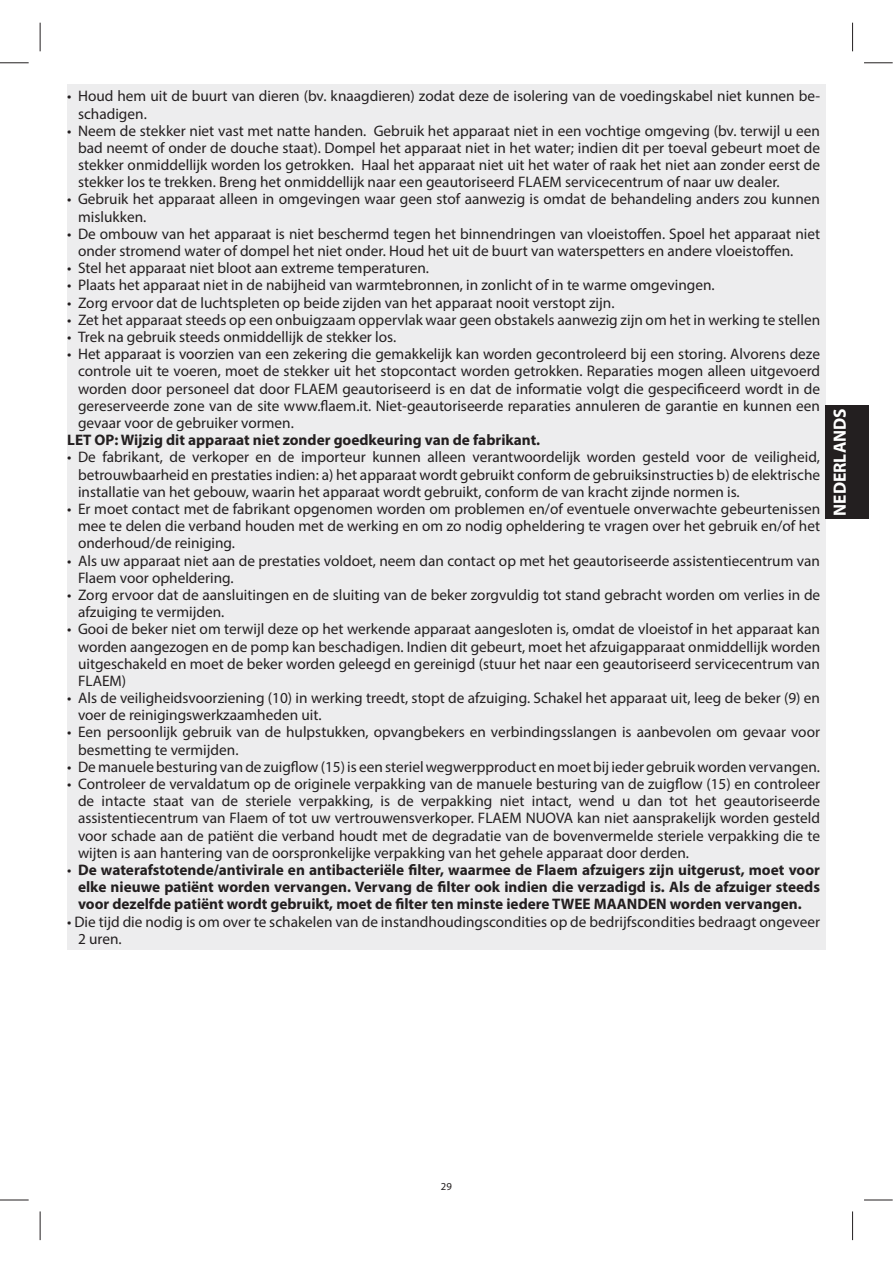
<style>
.page{position:relative;width:893px;height:1263px;background:#fff}
.page>*{position:absolute;margin:0;border:0;box-sizing:border-box;transform-origin:0 0}
.t1{font:700 17.85px "Myriad Pro";color:#fff}
.t2{font:15.3px/17.2px "Myriad Pro";color:#231f20}
.t3{font:700 15.3px/17.2px "Myriad Pro";color:#231f20;text-align:justify}
.t4{font:10.65px "Myriad Pro";color:#231f20}
.s1{font-weight:400}
</style>
<div class="page">
<div style="left:67px;top:84px;width:758px;height:38px;background:#ededee"></div>
<div style="left:67px;top:119px;width:758px;height:72px;background:#ededee"></div>
<div style="left:67px;top:188px;width:758px;height:38px;background:#ededee"></div>
<div style="left:67px;top:222px;width:758px;height:38px;background:#ededee"></div>
<div style="left:67px;top:256px;width:758px;height:21px;background:#ededee"></div>
<div style="left:67px;top:274px;width:758px;height:20px;background:#ededee"></div>
<div style="left:67px;top:291px;width:758px;height:20px;background:#ededee"></div>
<div style="left:67px;top:308px;width:758px;height:21px;background:#ededee"></div>
<div style="left:67px;top:328px;width:758px;height:21px;background:#ededee"></div>
<div style="left:67px;top:345px;width:758px;height:90px;background:#ededee"></div>
<div style="left:67px;top:431px;width:758px;height:21px;background:#ededee"></div>
<div style="left:67px;top:448px;width:758px;height:55px;background:#ededee"></div>
<div style="left:67px;top:500px;width:758px;height:55px;background:#ededee"></div>
<div style="left:67px;top:551px;width:758px;height:38px;background:#ededee"></div>
<div style="left:67px;top:586px;width:758px;height:38px;background:#ededee"></div>
<div style="left:67px;top:620px;width:758px;height:72px;background:#ededee"></div>
<div style="left:67px;top:689px;width:758px;height:38px;background:#ededee"></div>
<div style="left:67px;top:723px;width:758px;height:38px;background:#ededee"></div>
<div style="left:67px;top:758px;width:758px;height:20px;background:#ededee"></div>
<div style="left:67px;top:775px;width:758px;height:89px;background:#ededee"></div>
<div style="left:67px;top:861px;width:758px;height:55px;background:#ededee"></div>
<div style="left:67px;top:912px;width:758px;height:38px;background:#ededee"></div>
<div style="left:825px;top:406px;width:44px;height:113px;background:#231f20"></div>
<svg style="left:0;top:63px;width:29px;height:1px"></svg>
<svg style="left:864px;top:63px;width:29px;height:1px"></svg>
<svg style="left:0;top:1200px;width:29px;height:1px"></svg>
<svg style="left:864px;top:1200px;width:29px;height:1px"></svg>
<svg style="left:40px;top:23px;width:1px;height:28px"></svg>
<svg style="left:40px;top:1211px;width:1px;height:29px"></svg>
<svg style="left:852px;top:23px;width:1px;height:28px"></svg>
<svg style="left:852px;top:1211px;width:1px;height:29px"></svg>
<p class="t2" style="left:78px;top:89px;width:743px;text-indent:-11px">• Houd hem uit de buurt van dieren (bv. knaagdieren) zodat deze de isolering van de voedingskabel niet kunnen be&shy;schadigen.</p>
<p class="t2" style="left:78px;top:123px;width:743px;text-align:justify;text-indent:-11px">• Neem de stekker niet vast met natte handen. Gebruik het apparaat niet in een vochtige omgeving (bv. terwijl u een bad neemt of onder de douche staat). Dompel het apparaat niet in het water; indien dit per toeval gebeurt moet de stekker onmiddellijk worden los getrokken. Haal het apparaat niet uit het water of raak het niet aan zonder eerst de stekker los te trekken. Breng het onmiddellijk naar een geautoriseerd FLAEM servicecentrum of naar uw dealer.</p>
<p class="t2" style="left:78px;top:192px;width:743px;text-indent:-11px">• Gebruik het apparaat alleen in omgevingen waar geen stof aanwezig is omdat de behandeling anders zou kunnen mislukken.</p>
<p class="t2" style="left:78px;top:226px;width:743px;text-indent:-11px">• De ombouw van het apparaat is niet beschermd tegen het binnendringen van vloeistoffen. Spoel het apparaat niet onder stromend water of dompel het niet onder. Houd het uit de buurt van waterspetters en andere vloeistoffen.</p>
<p class="t2" style="left:67px;top:261px;width:363px">• Stel het apparaat niet bloot aan extreme temperaturen.</p>
<p class="t2" style="left:67px;top:278px;width:649px">• Plaats het apparaat niet in de nabijheid van warmtebronnen, in zonlicht of in te warme omgevingen.</p>
<p class="t2" style="left:67px;top:295px;width:549px">• Zorg ervoor dat de luchtspleten op beide zijden van het apparaat nooit verstopt zijn.</p>
<p class="t2" style="left:67px;top:312px;width:754px">• Zet het apparaat steeds op een onbuigzaam oppervlak waar geen obstakels aanwezig zijn om het in werking te stellen</p>
<p class="t2" style="left:67px;top:329px;width:331px">• Trek na gebruik steeds onmiddellijk de stekker los.</p>
<p class="t2" style="left:78px;top:347px;width:744px;text-align:justify;text-indent:-11px">• Het apparaat is voorzien van een zekering die gemakkelijk kan worden gecontroleerd bij een storing. Alvorens deze controle uit te voeren, moet de stekker uit het stopcontact worden getrokken. Reparaties mogen alleen uitgevoerd worden door personeel dat door FLAEM geautoriseerd is en dat de informatie volgt die gespecificeerd wordt in de gereserveerde zone van de site www.flaem.it. Niet-geautoriseerde reparaties annuleren de garantie en kunnen een gevaar voor de gebruiker vormen.</p>
<p class="t3" style="left:67px;top:433px;width:474px">LET OP: Wijzig dit apparaat niet zonder goedkeuring van de fabrikant.</p>
<p class="t2" style="left:78px;top:450px;width:743px;text-align:justify;text-indent:-11px">• De fabrikant, de verkoper en de importeur kunnen alleen verantwoordelijk worden gesteld voor de veiligheid, betrouwbaarheid en prestaties indien: a) het apparaat wordt gebruikt conform de gebruiksinstructies b) de elektrische installatie van het gebouw, waarin het apparaat wordt gebruikt, conform de van kracht zijnde normen is.</p>
<p class="t2" style="left:78px;top:501px;width:744px;text-align:justify;text-indent:-11px">• Er moet contact met de fabrikant opgenomen worden om problemen en/of eventuele onverwachte gebeurtenissen mee te delen die verband houden met de werking en om zo nodig opheldering te vragen over het gebruik en/of het onderhoud/de reiniging.</p>
<p class="t2" style="left:78px;top:553px;width:743px;text-indent:-11px">• Als uw apparaat niet aan de prestaties voldoet, neem dan contact op met het geautoriseerde assistentiecentrum van<br>Flaem voor opheldering.</p>
<p class="t2" style="left:78px;top:587px;width:744px;text-indent:-11px">• Zorg ervoor dat de aansluitingen en de sluiting van de beker zorgvuldig tot stand gebracht worden om verlies in de afzuiging te vermijden.</p>
<p class="t2" style="left:78px;top:622px;width:744px;text-align:justify;text-indent:-11px">• Gooi de beker niet om terwijl deze op het werkende apparaat aangesloten is, omdat de vloeistof in het apparaat kan worden aangezogen en de pomp kan beschadigen. Indien dit gebeurt, moet het afzuigapparaat onmiddellijk worden uitgeschakeld en moet de beker worden geleegd en gereinigd (stuur het naar een geautoriseerd servicecentrum van FLAEM)</p>
<p class="t2" style="left:78px;top:690px;width:743px;text-indent:-11px">• Als de veiligheidsvoorziening (10) in werking treedt, stopt de afzuiging. Schakel het apparaat uit, leeg de beker (9) en voer de reinigingswerkzaamheden uit.</p>
<p class="t2" style="left:78px;top:725px;width:743px;text-indent:-11px">• Een persoonlijk gebruik van de hulpstukken, opvangbekers en verbindingsslangen is aanbevolen om gevaar voor besmetting te vermijden.</p>
<p class="t2" style="left:67px;top:759px;width:754px">• De manuele besturing van de zuigflow (15) is een steriel wegwerpproduct en moet bij ieder gebruik worden vervangen.</p>
<p class="t2" style="left:78px;top:776px;width:744px;text-align:justify;text-indent:-11px">• Controleer de vervaldatum op de originele verpakking van de manuele besturing van de zuigflow (15) en controleer de intacte staat van de steriele verpakking, is de verpakking niet intact, wend u dan tot het geautoriseerde assistentiecentrum van Flaem of tot uw vertrouwensverkoper. FLAEM NUOVA kan niet aansprakelijk worden gesteld voor schade aan de patiënt die verband houdt met de degradatie van de bovenvermelde steriele verpakking die te wijten is aan hantering van de oorspronkelijke verpakking van het gehele apparaat door derden.</p>
<p class="t3" style="left:78px;top:862px;width:743px;text-indent:-11px"><span class="s1">•</span> De waterafstotende/antivirale en antibacteriële filter, waarmee de Flaem afzuigers zijn uitgerust, moet voor elke nieuwe patiënt worden vervangen. Vervang de filter ook indien die verzadigd is. Als de afzuiger steeds voor dezelfde patiënt wordt gebruikt, moet de filter ten minste iedere TWEE MAANDEN worden vervangen.</p>
<p class="t2" style="left:78px;top:914px;width:743px;text-indent:-11px">• Die tijd die nodig is om over te schakelen van de instandhoudingscondities op de bedrijfscondities bedraagt ongeveer<br>2 uren.</p>
<p class="t1" style="left:833px;top:516px;width:109px;rotate:-90deg">NEDERLANDS</p>
<p class="t4" style="left:441px;top:1183px;width:12px">29</p>
</div>
